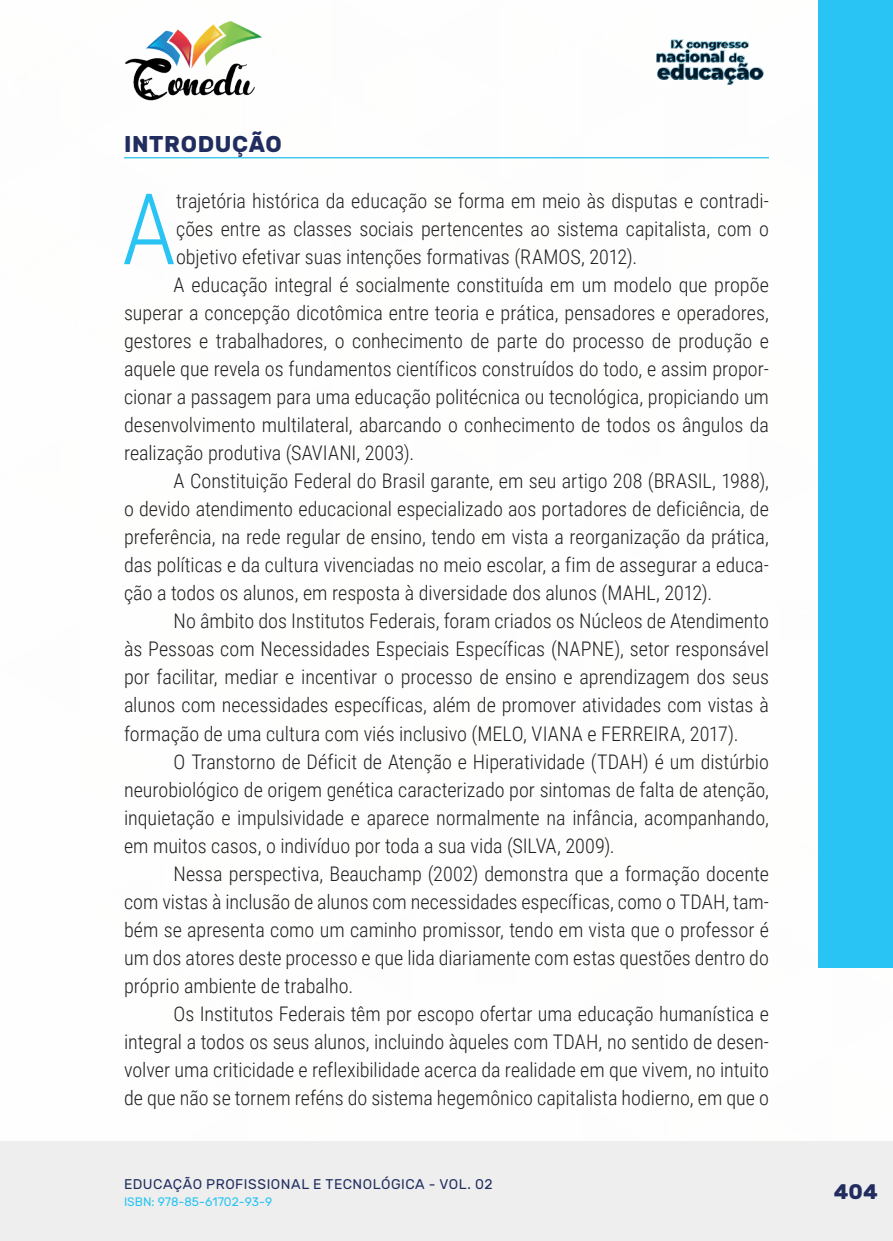
<style>
.page{position:relative;width:893px;height:1241px;background:#fff}
.page>*{position:absolute;margin:0;border:0;box-sizing:border-box;transform-origin:0 0}
._8_CAPITULAR{font:300 98.88px "Roboto Condensed";color:#29c4f3}
._7_INTRODUCAO{font:700 22.75px "Rubik";letter-spacing:.03em;color:#202d5e}
.t1{font:700 21px "Rubik";color:#202d5e}
._9_CORPO{font:300 20.12px/28px "Roboto Condensed";color:#231f20;text-align:justify}
._8_CAPITULAR-2{font:300 20.12px/28px "Roboto Condensed";letter-spacing:-.005em;color:#231f20;text-align:justify}
.t2{font:14px "Rubik";letter-spacing:.035em;color:#202d5e}
.t3{font:12.25px "Rubik";color:#29c4f3}
</style>
<div class="page">
<div style="left:0;top:1141px;width:893px;height:99px;background:#eeeeef"></div>
<div style="left:819px;top:0;width:74px;height:967px;background:#29c4f3"></div>
<img style="left:125px;top:20px;width:137px;height:81px">
<img style="left:656px;top:39px;width:108px;height:46px">
<hr style="left:124px;top:157px;width:645px;height:1px;background:#29c4f3">
<p class="_7_INTRODUCAO" style="left:124px;top:131px;width:159px">INTRODUÇÃO</p>
<p class="_8_CAPITULAR" style="left:122px;top:160px;width:56px">A</p>
<p class="_8_CAPITULAR-2" style="left:176px;top:186px;width:594px">trajetória histórica da educação se forma em meio às disputas e contradi&shy;ções entre as classes sociais pertencentes ao sistema capitalista, com o objetivo efetivar suas intenções formativas (RAMOS, 2012).</p>
<p class="_9_CORPO" style="left:124px;top:270px;width:646px;text-indent:50px">A educação integral é socialmente constituída em um modelo que propõe superar a concepção dicotômica entre teoria e prática, pensadores e operadores, gestores e trabalhadores, o conhecimento de parte do processo de produção e aquele que revela os fundamentos científicos construídos do todo, e assim propor&shy;cionar a passagem para uma educação politécnica ou tecnológica, propiciando um desenvolvimento multilateral, abarcando o conhecimento de todos os ângulos da realização produtiva (SAVIANI, 2003).</p>
<p class="_9_CORPO" style="left:124px;top:466px;width:646px;text-indent:50px">A Constituição Federal do Brasil garante, em seu artigo 208 (BRASIL, 1988), o devido atendimento educacional especializado aos portadores de deficiência, de preferência, na rede regular de ensino, tendo em vista a reorganização da prática, das políticas e da cultura vivenciadas no meio escolar, a fim de assegurar a educa&shy;ção a todos os alunos, em resposta à diversidade dos alunos (MAHL, 2012).</p>
<p class="_9_CORPO" style="left:124px;top:606px;width:646px;text-indent:50px">No âmbito dos Institutos Federais, foram criados os Núcleos de Atendimento às Pessoas com Necessidades Especiais Específicas (NAPNE), setor responsável por facilitar, mediar e incentivar o processo de ensino e aprendizagem dos seus alunos com necessidades específicas, além de promover atividades com vistas à formação de uma cultura com viés inclusivo (MELO, VIANA e FERREIRA, 2017).</p>
<p class="_9_CORPO" style="left:124px;top:746px;width:646px;text-indent:50px">O Transtorno de Déficit de Atenção e Hiperatividade (TDAH) é um distúrbio neurobiológico de origem genética caracterizado por sintomas de falta de atenção, inquietação e impulsividade e aparece normalmente na infância, acompanhando, em muitos casos, o indivíduo por toda a sua vida (SILVA, 2009).</p>
<p class="_9_CORPO" style="left:124px;top:858px;width:646px;text-indent:50px">Nessa perspectiva, Beauchamp (2002) demonstra que a formação docente com vistas à inclusão de alunos com necessidades específicas, como o TDAH, tam&shy;bém se apresenta como um caminho promissor, tendo em vista que o professor é um dos atores deste processo e que lida diariamente com estas questões dentro do próprio ambiente de trabalho.</p>
<p class="_9_CORPO" style="left:124px;top:998px;width:646px;text-indent:50px">Os Institutos Federais têm por escopo ofertar uma educação humanística e integral a todos os seus alunos, incluindo àqueles com TDAH, no sentido de desen&shy;volver uma criticidade e reflexibilidade acerca da realidade em que vivem, no intuito de que não se tornem reféns do sistema hegemônico capitalista hodierno, em que o</p>
<p class="t2" style="left:124px;top:1175px;width:370px">EDUCAÇÃO PROFISSIONAL E TECNOLÓGICA - VOL. 02</p>
<p class="t3" style="left:124px;top:1194px;width:150px">ISBN: 978-85-61702-93-9</p>
<p class="t1" style="left:834px;top:1179px;width:45px">404</p>
</div>
